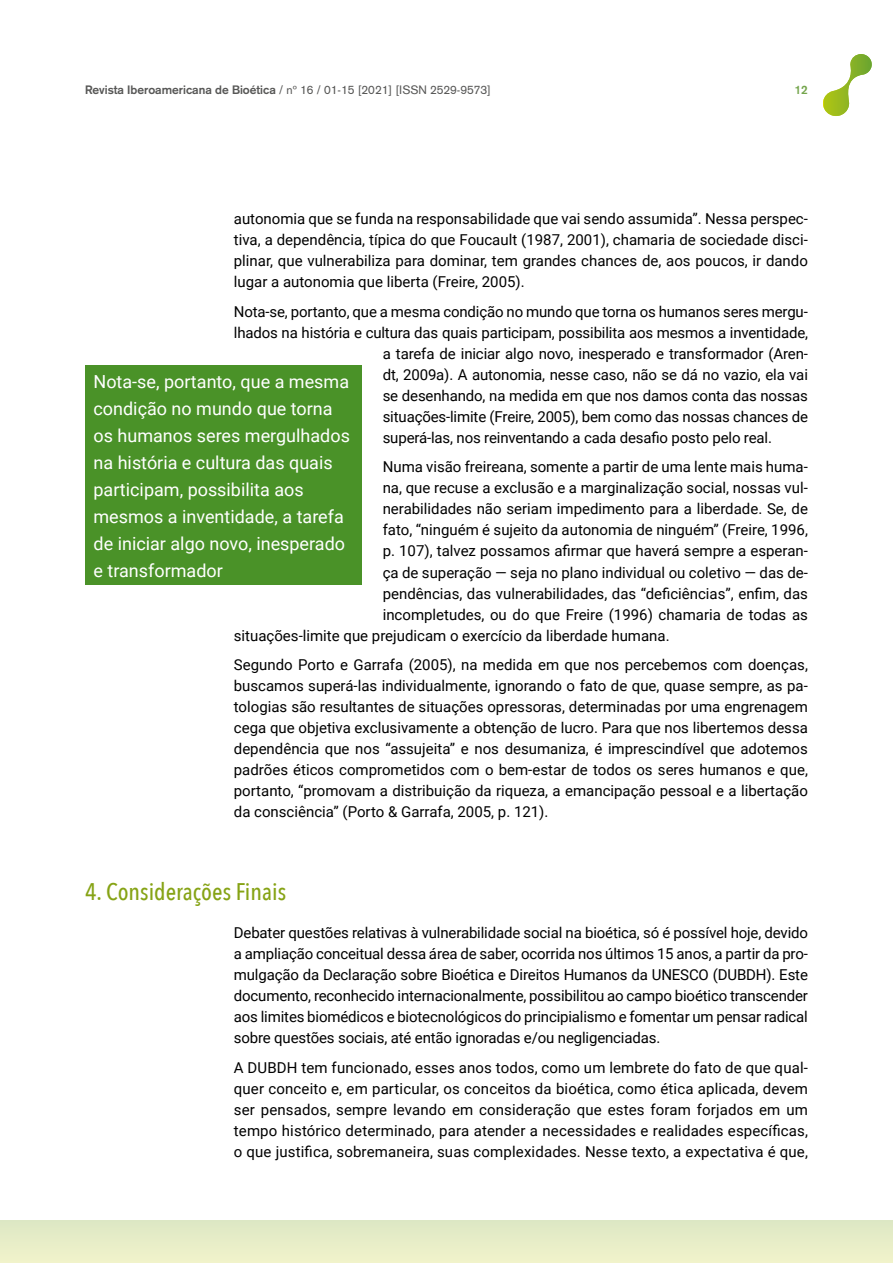
<style>
.page{position:relative;width:893px;height:1263px;background:#fff}
.page>*{position:absolute;margin:0;border:0;box-sizing:border-box;transform-origin:0 0}
.t1{font:500 24px "Avenir Next Condensed";color:#86a315}
.Texto_entresacado{font:18px/27px "Roboto";color:#fff}
.t2{font:15px/21px "Roboto";color:#000;text-align:justify}
.t3{font:12px "Akzidenz Grotesk";color:#575756}
.t4{font:700 12px "Akzidenz Grotesk";color:#74a54c}
.s1{font-weight:700}
</style>
<div class="page">
<div style="left:0;top:1220px;width:893px;height:43px;background:#e7edc8"></div>
<svg style="left:823px;top:54px;width:49px;height:62px"></svg>
<div style="left:85px;top:366px;width:276px;height:219px;background:#4a9228"></div>
<p class="t3" style="left:85px;top:83px;width:407px"><span class="s1">Revista Iberoamericana de Bioética</span> / nº 16 / 01-15 [2021] [ISSN 2529-9573]</p>
<p class="t4" style="left:795px;top:83px;width:15px">12</p>
<p class="t2" style="left:234px;top:207px;width:576px">autonomia que se funda na responsabilidade que vai sendo assumida”. Nessa perspec&shy;tiva, a dependência, típica do que Foucault (1987, 2001), chamaria de sociedade disci&shy;plinar, que vulnerabiliza para dominar, tem grandes chances de, aos poucos, ir dando lugar a autonomia que liberta (Freire, 2005).</p>
<p class="t2" style="left:234px;top:300px;width:576px">Nota-se, portanto, que a mesma condição no mundo que torna os humanos seres mergu-</p>
<p class="t2" style="left:234px;top:321px;width:576px">lhados na história e cultura das quais participam, possibilita aos mesmos a inventidade,</p>
<p class="t2" style="left:383px;top:342px;width:427px">a tarefa de iniciar algo novo, inesperado e transformador (Aren-</p>
<p class="t2" style="left:383px;top:363px;width:427px">dt, 2009a). A autonomia, nesse caso, não se dá no vazio, ela vai</p>
<p class="t2" style="left:383px;top:384px;width:427px">se desenhando, na medida em que nos damos conta das nossas</p>
<p class="t2" style="left:383px;top:405px;width:427px">situações-limite (Freire, 2005), bem como das nossas chances de</p>
<p class="t2" style="left:383px;top:426px;width:391px">superá-las, nos reinventando a cada desafio posto pelo real.</p>
<p class="t2" style="left:383px;top:456px;width:427px">Numa visão freireana, somente a partir de uma lente mais huma-</p>
<p class="t2" style="left:383px;top:477px;width:427px">na, que recuse a exclusão e a marginalização social, nossas vul-</p>
<p class="t2" style="left:383px;top:498px;width:427px">nerabilidades não seriam impedimento para a liberdade. Se, de</p>
<p class="t2" style="left:383px;top:519px;width:427px">fato, “ninguém é sujeito da autonomia de ninguém” (Freire, 1996,</p>
<p class="t2" style="left:383px;top:540px;width:427px">p. 107), talvez possamos afirmar que haverá sempre a esperan-</p>
<p class="t2" style="left:383px;top:561px;width:427px">ça de superação — seja no plano individual ou coletivo — das de-</p>
<p class="t2" style="left:383px;top:582px;width:427px">pendências, das vulnerabilidades, das “deficiências”, enfim, das</p>
<p class="t2" style="left:383px;top:603px;width:427px">incompletudes, ou do que Freire (1996) chamaria de todas as</p>
<p class="t2" style="left:234px;top:624px;width:437px">situações-limite que prejudicam o exercício da liberdade humana.</p>
<p class="t2" style="left:234px;top:654px;width:576px">Segundo Porto e Garrafa (2005), na medida em que nos percebemos com doenças, buscamos superá-las individualmente, ignorando o fato de que, quase sempre, as pa&shy;tologias são resultantes de situações opressoras, determinadas por uma engrenagem cega que objetiva exclusivamente a obtenção de lucro. Para que nos libertemos dessa dependência que nos “assujeita” e nos desumaniza, é imprescindível que adotemos padrões éticos comprometidos com o bem-estar de todos os seres humanos e que, portanto, “promovam a distribuição da riqueza, a emancipação pessoal e a libertação da consciência” (Porto &amp; Garrafa, 2005, p. 121).</p>
<p class="Texto_entresacado" style="left:94px;top:367px;width:258px">Nota-se, portanto, que a mesma condição no mundo que torna os humanos seres mergulhados na história e cultura das quais participam, possibilita aos mesmos a inventidade, a tarefa de iniciar algo novo, inesperado e transformador</p>
<p class="t1" style="left:85px;top:877px;width:203px">4. Considerações Finais</p>
<p class="t2" style="left:234px;top:921px;width:576px">Debater questões relativas à vulnerabilidade social na bioética, só é possível hoje, devido a ampliação conceitual dessa área de saber, ocorrida nos últimos 15 anos, a partir da pro&shy;mulgação da Declaração sobre Bioética e Direitos Humanos da UNESCO (DUBDH). Este documento, reconhecido internacionalmente, possibilitou ao campo bioético transcender aos limites biomédicos e biotecnológicos do principialismo e fomentar um pensar radical sobre questões sociais, até então ignoradas e/ou negligenciadas.</p>
<p class="t2" style="left:234px;top:1056px;width:576px">A DUBDH tem funcionado, esses anos todos, como um lembrete do fato de que qual&shy;quer conceito e, em particular, os conceitos da bioética, como ética aplicada, devem ser pensados, sempre levando em consideração que estes foram forjados em um tempo histórico determinado, para atender a necessidades e realidades específicas, o que justifica, sobremaneira, suas complexidades. Nesse texto, a expectativa é que,</p>
</div>
